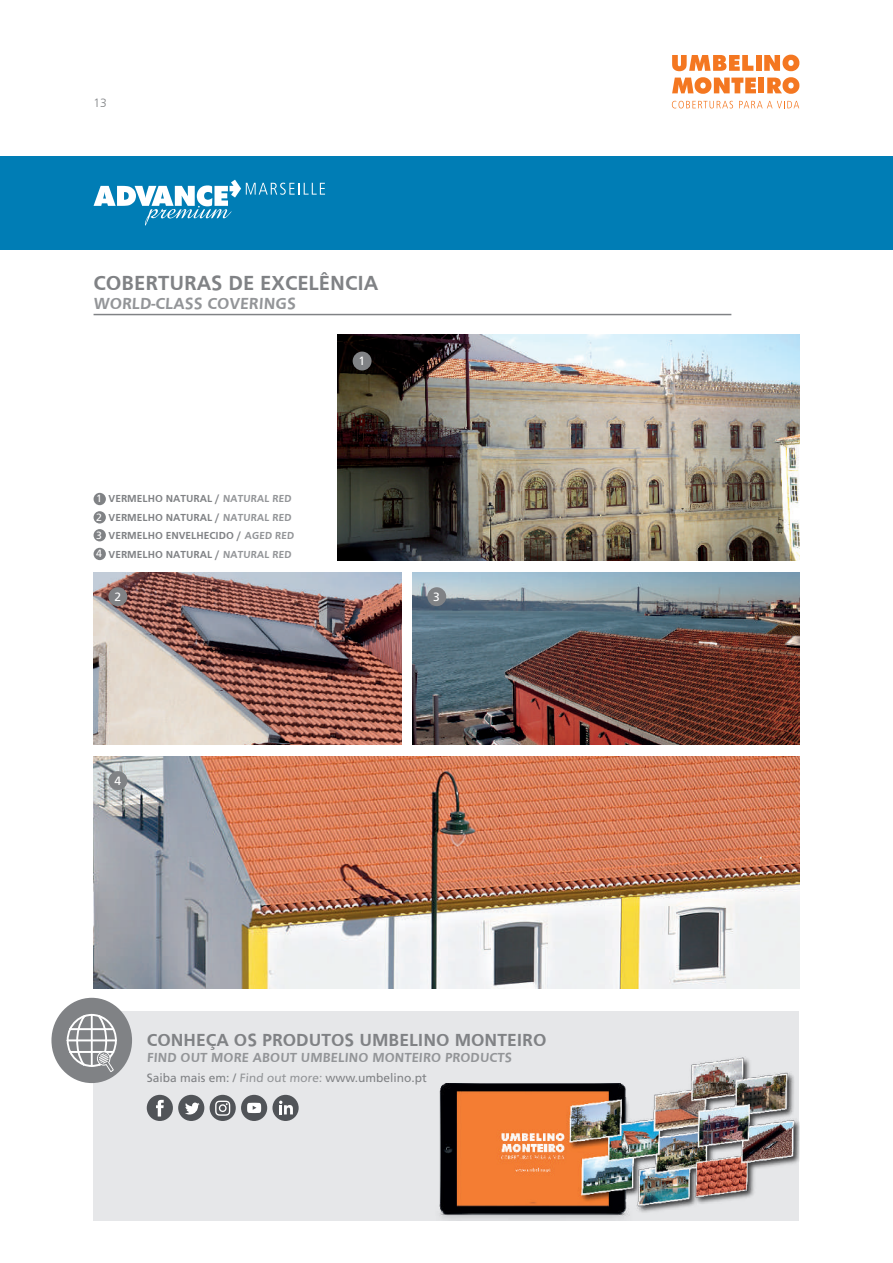
<style>
.page{position:relative;width:893px;height:1263px;background:#fff}
.page>*{position:absolute;margin:0;border:0;box-sizing:border-box;transform-origin:0 0}
.t1{font:700 21px "Frutiger";color:#808285}
.t2{font:700 18px "Frutiger";color:#808285}
.t3{font:700 16.5px "Frutiger";color:#939598}
.t4{font:700 13.5px "Frutiger";color:#939598}
.t5{font:12px "Frutiger";color:#808285}
.t6{font:12px "Frutiger";color:#fff}
.t7{font:300 12px "Frutiger";color:#808285}
.t8{font:700 10.5px/18.8px "Frutiger";color:#808285}
.t9{font:10.5px/18.3px "Frutiger";color:#fff;text-align:justify}
.s1{color:#939598}
</style>
<div class="page">
<div style="left:0;top:156px;width:893px;height:93px;background:#007db5"></div>
<svg style="left:672px;top:55px;width:81px;height:16px"></svg>
<div style="left:756px;top:55px;width:6px;height:16px;background:#f47721"></div>
<svg style="left:764px;top:55px;width:35px;height:16px"></svg>
<svg style="left:672px;top:77px;width:84px;height:17px"></svg>
<div style="left:758px;top:78px;width:6px;height:15px;background:#f47721"></div>
<svg style="left:767px;top:77px;width:32px;height:17px"></svg>
<svg style="left:672px;top:101px;width:61px;height:7px"></svg>
<svg style="left:739px;top:101px;width:60px;height:7px"></svg>
<svg style="left:94px;top:180px;width:231px;height:46px"></svg>
<img style="left:338px;top:335px;width:461px;height:225px">
<div style="left:353px;top:352px;width:19px;height:18px;background:#808285;border-radius:50%"></div>
<img style="left:93px;top:572px;width:308px;height:173px">
<div style="left:108px;top:587px;width:19px;height:19px;background:#808285;border-radius:50%"></div>
<img style="left:412px;top:572px;width:387px;height:173px">
<div style="left:427px;top:587px;width:19px;height:19px;background:#808285;border-radius:50%"></div>
<img style="left:93px;top:756px;width:706px;height:233px">
<div style="left:108px;top:771px;width:19px;height:19px;background:#808285;border-radius:50%"></div>
<div style="left:94px;top:493px;width:12px;height:12px;background:#808285;border-radius:50%"></div>
<div style="left:94px;top:511px;width:12px;height:12px;background:#808285;border-radius:50%"></div>
<div style="left:94px;top:529px;width:12px;height:12px;background:#808285;border-radius:50%"></div>
<div style="left:94px;top:548px;width:12px;height:12px;background:#808285;border-radius:50%"></div>
<hr style="left:94px;top:314px;width:637px;height:1px;background:#808285">
<div style="left:93px;top:1010px;width:706px;height:210px;background:#e6e7e9"></div>
<div style="left:51px;top:998px;width:81px;height:85px;background:#808285;border-radius:50%"></div>
<svg style="left:67px;top:1014px;width:50px;height:58px"></svg>
<div style="left:178px;top:1095px;width:26px;height:26px;background:#515458;border-radius:50%"></div>
<svg style="left:185px;top:1102px;width:15px;height:12px"></svg>
<div style="left:147px;top:1095px;width:26px;height:26px;background:#515458;border-radius:50%"></div>
<svg style="left:156px;top:1100px;width:8px;height:16px"></svg>
<div style="left:241px;top:1095px;width:26px;height:26px;background:#515458;border-radius:50%"></div>
<svg style="left:247px;top:1103px;width:14px;height:10px"></svg>
<div style="left:272px;top:1095px;width:27px;height:26px;background:#515458;border-radius:50%"></div>
<svg style="left:279px;top:1100px;width:14px;height:14px"></svg>
<div style="left:210px;top:1095px;width:26px;height:26px;background:#515458;border-radius:50%"></div>
<img style="left:439px;top:1057px;width:360px;height:163px">
<svg style="left:215px;top:1100px;width:15px;height:16px"></svg>
<p class="t7" style="left:94px;top:96px;width:15px">13</p>
<h1 class="t1" style="left:94px;top:270px;width:287px">COBERTURAS DE EXCELÊNCIA</h1>
<h3 class="t3" style="left:94px;top:294px;width:205px">WORLD-CLASS COVERINGS</h3>
<p class="t8" style="left:109px;top:489px;width:185px">VERMELHO NATURAL / <span class="s1">NATURAL RED<br></span>VERMELHO NATURAL / <span class="s1">NATURAL RED</span></p>
<p class="t8" style="left:109px;top:525px;width:188px">VERMELHO ENVELHECIDO / <span class="s1">AGED RED<br></span>VERMELHO NATURAL / <span class="s1">NATURAL RED</span></p>
<p class="t9" style="left:96px;top:489px;width:7px">1<br>2<br>3<br>4</p>
<p class="t6" style="left:359px;top:354px;width:8px">1</p>
<p class="t6" style="left:114px;top:590px;width:8px">2</p>
<p class="t6" style="left:433px;top:590px;width:8px">3</p>
<p class="t6" style="left:114px;top:774px;width:8px">4</p>
<h2 class="t2" style="left:147px;top:1029px;width:401px">CONHEÇA OS PRODUTOS UMBELINO MONTEIRO</h2>
<p class="t4" style="left:147px;top:1049px;width:367px">FIND OUT MORE ABOUT UMBELINO MONTEIRO PRODUCTS</p>
<p class="t5" style="left:147px;top:1071px;width:282px">Saiba mais em: / <span class="s1">Find out more:</span> www.umbelino.pt</p>
</div>
